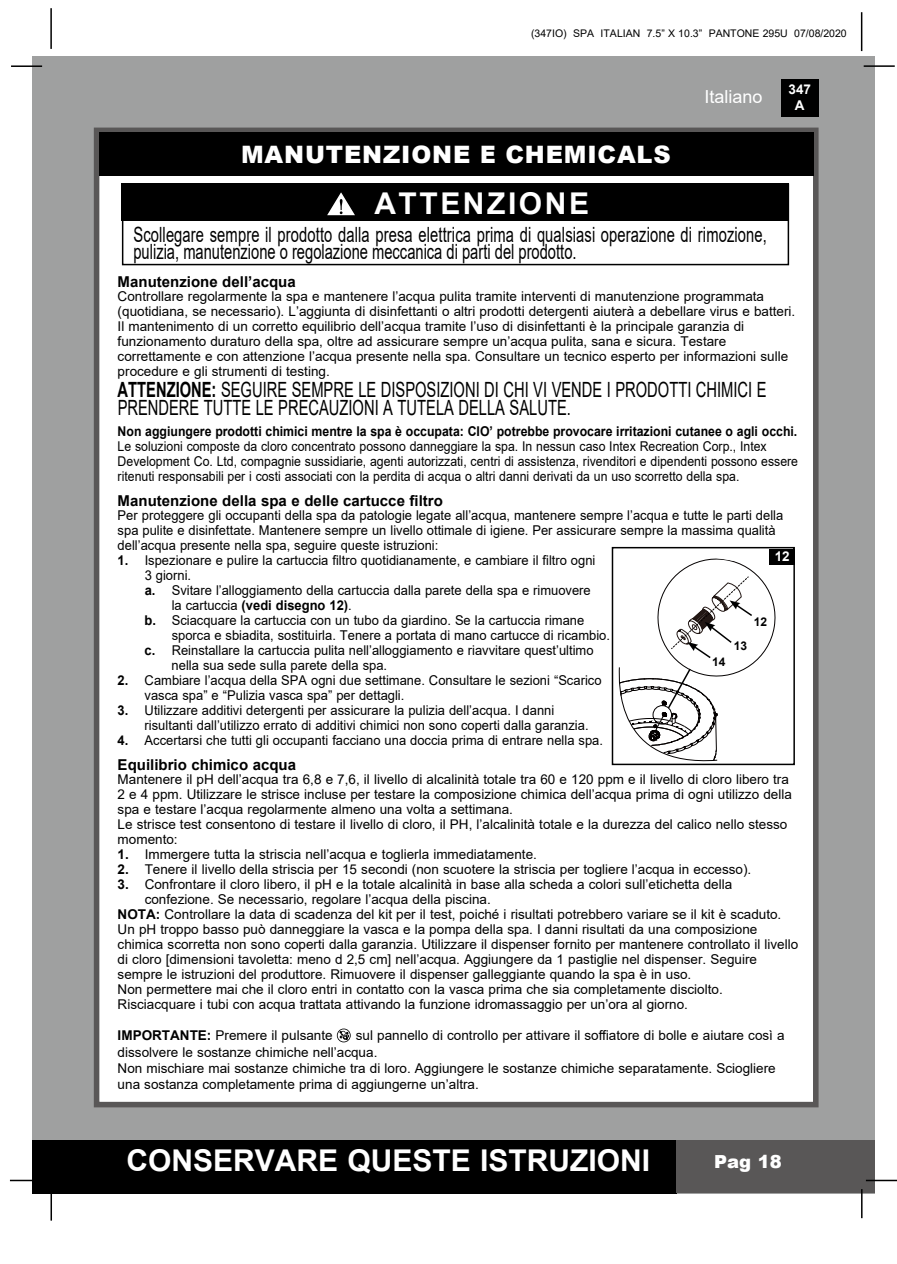
<style>
.page{position:relative;width:897px;height:1264px;background:#fff}
.page>*{position:absolute;margin:0;border:0;box-sizing:border-box;transform-origin:0 0}
.t1{font:700 30px "Arial";color:#fff}
.t2{font:700 30px "Arial";letter-spacing:.085em;color:#fff}
.t3{font:900 24px "Arial";color:#fff}
.t4{font:900 24px "Arial";color:#fff;scale:.9 1}
.t5{font:21px/18px "Arial";color:#000;scale:.7 1}
.t6{font:18px "Arial";color:#fff}
.t7{font:900 18px "Arial";color:#fff}
.t8{font:700 15px "Arial";color:#000}
.t9{font:13.5px/15px "Arial";color:#000}
.t10{font:13.5px/15px "Arial";color:#000;scale:.96 1}
.t11{font:13.5px/15px "Arial";color:#000;scale:.91 1}
.t12{font:700 13.5px "Arial";color:#000;scale:.91 1}
.t13{font:700 13.5px "Arial";color:#000;scale:.96 1}
.t14{font:700 13.5px/16.2px "Arial";color:#fff;text-align:center}
.t15{font:700 12px "Arial";color:#000}
.t16{font:10.5px "Arial";color:#000}
.s1{font-weight:700}
.s2{font-weight:400}
</style>
<div class="page">
<div style="left:33px;top:56px;width:842px;height:1137px;background:#9fa0a0"></div>
<div style="left:780px;top:79px;width:38px;height:38px;background:#000"></div>
<hr style="left:863px;top:65px;width:31px;height:2px;background:#000">
<hr style="left:50px;top:8px;width:2px;height:41px;background:#000">
<hr style="left:860px;top:12px;width:2px;height:39px;background:#000">
<div style="left:33px;top:1140px;width:644px;height:53px;background:#000"></div>
<div style="left:676px;top:1140px;width:199px;height:53px;background:#595757"></div>
<hr style="left:865px;top:1179px;width:31px;height:2px;background:#000">
<hr style="left:860px;top:1189px;width:2px;height:29px;background:#000">
<hr style="left:50px;top:1190px;width:2px;height:30px;background:#000">
<hr style="left:10px;top:1179px;width:31px;height:2px;background:#000">
<hr style="left:11px;top:65px;width:31px;height:2px;background:#000">
<div style="left:94px;top:128px;width:724px;height:979px;background:#fff;border:6px solid #595757"></div>
<div style="left:99px;top:132px;width:714px;height:44px;background:#000"></div>
<svg style="left:337px;top:1028px;width:13px;height:14px"></svg>
<div style="left:122px;top:183px;width:667px;height:82px;border:2px solid #000"></div>
<div style="left:122px;top:184px;width:666px;height:37px;background:#000"></div>
<svg style="left:327px;top:192px;width:28px;height:24px"></svg>
<div style="left:611px;top:547px;width:183px;height:218px;border:2px solid #000"></div>
<div style="left:769px;top:548px;width:25px;height:16px;background:#000"></div>
<svg style="left:611px;top:555px;width:168px;height:210px"></svg>
<div style="left:732px;top:640px;width:19px;height:15px;background:#fff"></div>
<p class="t16" style="left:531px;top:26px;width:317px">(347IO) SPA ITALIAN 7.5” X 10.3” PANTONE 295U 07/08/2020</p>
<h2 class="t3" style="left:241px;top:137px;width:44px">MANUTENZIONE</h2>
<h2 class="t4" style="left:480px;top:137px;width:50px">E CHEMICALS</h2>
<h3 class="t6" style="left:704px;top:84px;width:60px">Italiano</h3>
<h1 class="t2" style="left:374px;top:182px;width:216px">ATTENZIONE</h1>
<h3 class="t5" style="left:133px;top:227px;width:906px;line-height:16.5px">Scollegare sempre il prodotto dalla presa elettrica prima di qualsiasi operazione di rimozione, pulizia, manutenzione o regolazione meccanica di parti del prodotto.</h3>
<p class="t14" style="left:788px;top:81px;width:24px">347<br>A</p>
<p class="t8" style="left:118px;top:271px;width:179px">Manutenzione dell’acqua</p>
<p class="t9" style="left:118px;top:288px;width:679px">Controllare regolarmente la spa e mantenere l’acqua pulita tramite interventi di manutenzione programmata (quotidiana, se necessario). L’aggiunta di disinfettanti o altri prodotti detergenti aiuterà a debellare virus e batteri.<br>Il mantenimento di un corretto equilibrio dell’acqua tramite l’uso di disinfettanti è la principale garanzia di funzionamento duraturo della spa, oltre ad assicurare sempre un’acqua pulita, sana e sicura. Testare correttamente e con attenzione l’acqua presente nella spa. Consultare un tecnico esperto per informazioni sulle procedure e gli strumenti di testing.</p>
<h3 class="t5" style="left:118px;top:381px;width:928px"><span class="s1">ATTENZIONE:</span> SEGUIRE SEMPRE LE DISPOSIZIONI DI CHI VI VENDE I PRODOTTI CHIMICI E<br>PRENDERE TUTTE LE PRECAUZIONI A TUTELA DELLA SALUTE.</h3>
<p class="t12" style="left:118px;top:421px;width:748px">Non aggiungere prodotti chimici mentre la spa è occupata: CIO’ potrebbe provocare irritazioni cutanee o agli occhi.</p>
<p class="t11" style="left:118px;top:438px;width:749px">Le soluzioni composte da cloro concentrato possono danneggiare la spa. In nessun caso Intex Recreation Corp., Intex<br>Development Co. Ltd, compagnie sussidiarie, agenti autorizzati, centri di assistenza, rivenditori e dipendenti possono essere ritenuti responsabili per i costi associati con la perdita di acqua o altri danni derivati da un uso scorretto della spa.</p>
<p class="t8" style="left:118px;top:490px;width:327px">Manutenzione della spa e delle cartucce filtro</p>
<p class="t10" style="left:118px;top:507px;width:694px">Per proteggere gli occupanti della spa da patologie legate all’acqua, mantenere sempre l’acqua e tutte le parti della spa pulite e disinfettate. Mantenere sempre un livello ottimale di igiene. Per assicurare sempre la massima qualità dell’acqua presente nella spa, seguire queste istruzioni:</p>
<p class="t10" style="left:118px;top:552px;width:499px"><span class="s1">1.</span> Ispezionare e pulire la cartuccia filtro quotidianamente, e cambiare il filtro ogni</p>
<p class="t10" style="left:145px;top:567px;width:50px">3 giorni.</p>
<p class="t10" style="left:145px;top:582px;width:466px"><span class="s1">a.</span> Svitare l’alloggiamento della cartuccia dalla parete della spa e rimuovere</p>
<p class="t13" style="left:172px;top:595px;width:189px"><span class="s2">la cartuccia</span> (vedi disegno 12)<span class="s2">.</span></p>
<p class="t10" style="left:145px;top:612px;width:459px"><span class="s1">b.</span> Sciacquare la cartuccia con un tubo da giardino. Se la cartuccia rimane</p>
<p class="t10" style="left:172px;top:627px;width:458px">sporca e sbiadita, sostituirla. Tenere a portata di mano cartucce di ricambio.</p>
<p class="t10" style="left:145px;top:642px;width:469px"><span class="s1">c.</span> Reinstallare la cartuccia pulita nell’alloggiamento e riavvitare quest’ultimo</p>
<p class="t10" style="left:172px;top:657px;width:226px">nella sua sede sulla parete della spa.</p>
<p class="t10" style="left:145px;top:672px;width:477px;text-indent:-27px"><span class="s1">2.</span> Cambiare l’acqua della SPA ogni due settimane. Consultare le sezioni “Scarico vasca spa” e “Pulizia vasca spa” per dettagli.</p>
<p class="t10" style="left:145px;top:702px;width:464px;text-indent:-27px"><span class="s1">3.</span> Utilizzare additivi detergenti per assicurare la pulizia dell’acqua. I danni risultanti dall’utilizzo errato di additivi chimici non sono coperti dalla garanzia.</p>
<p class="t10" style="left:118px;top:732px;width:507px"><span class="s1">4.</span> Accertarsi che tutti gli occupanti facciano una doccia prima di entrare nella spa.</p>
<p class="t8" style="left:118px;top:754px;width:180px">Equilibrio chimico acqua</p>
<p class="t9" style="left:118px;top:771px;width:675px">Mantenere il pH dell’acqua tra 6,8 e 7,6, il livello di alcalinità totale tra 60 e 120 ppm e il livello di cloro libero tra 2 e 4 ppm. Utilizzare le strisce incluse per testare la composizione chimica dell’acqua prima di ogni utilizzo della spa e testare l’acqua regolarmente almeno una volta a settimana.<br>Le strisce test consentono di testare il livello di cloro, il PH, l’alcalinità totale e la durezza del calico nello stesso momento:</p>
<p class="t9" style="left:118px;top:846px;width:421px"><span class="s1">1.</span> Immergere tutta la striscia nell’acqua e toglierla immediatamente.</p>
<p class="t9" style="left:118px;top:861px;width:635px"><span class="s1">2.</span> Tenere il livello della striscia per 15 secondi (non scuotere la striscia per togliere l’acqua in eccesso).</p>
<p class="t9" style="left:118px;top:876px;width:616px"><span class="s1">3.</span> Confrontare il cloro libero, il pH e la totale alcalinità in base alla scheda a colori sull’etichetta della</p>
<p class="t9" style="left:145px;top:891px;width:347px">confezione. Se necessario, regolare l’acqua della piscina.</p>
<p class="t9" style="left:118px;top:906px;width:665px"><span class="s1">NOTA:</span> Controllare la data di scadenza del kit per il test, poiché i risultati potrebbero variare se il kit è scaduto.</p>
<p class="t9" style="left:118px;top:921px;width:641px">Un pH troppo basso può danneggiare la vasca e la pompa della spa. I danni risultati da una composizione</p>
<p class="t9" style="left:118px;top:936px;width:682px">chimica scorretta non sono coperti dalla garanzia. Utilizzare il dispenser fornito per mantenere controllato il livello</p>
<p class="t9" style="left:118px;top:951px;width:640px">di cloro [dimensioni tavoletta: meno d 2,5 cm] nell’acqua. Aggiungere da 1 pastiglie nel dispenser. Seguire</p>
<p class="t9" style="left:118px;top:966px;width:575px">sempre le istruzioni del produttore. Rimuovere il dispenser galleggiante quando la spa è in uso.</p>
<p class="t9" style="left:118px;top:981px;width:606px">Non permettere mai che il cloro entri in contatto con la vasca prima che sia completamente disciolto.</p>
<p class="t9" style="left:118px;top:996px;width:571px">Risciacquare i tubi con acqua trattata attivando la funzione idromassaggio per un’ora al giorno.</p>
<p class="t9" style="left:118px;top:1027px;width:216px"><span class="s1">IMPORTANTE:</span> Premere il pulsante</p>
<p class="t14" style="left:774px;top:548px;width:17px">12</p>
<p class="t15" style="left:753px;top:613px;width:15px">12</p>
<p class="t15" style="left:733px;top:637px;width:15px">13</p>
<p class="t15" style="left:712px;top:653px;width:15px">14</p>
<p class="t9" style="left:118px;top:1026px;width:668px;line-height:16.5px;text-indent:238px">sul pannello di controllo per attivare il soffiatore di bolle e aiutare così a dissolvere le sostanze chimiche nell’acqua.<br>Non mischiare mai sostanze chimiche tra di loro. Aggiungere le sostanze chimiche separatamente. Sciogliere una sostanza completamente prima di aggiungerne un’altra.</p>
<h1 class="t1" style="left:126px;top:1139px;width:525px">CONSERVARE QUESTE ISTRUZIONI</h1>
<h3 class="t7" style="left:714px;top:1148px;width:69px">PAG 18</h3>
</div>
